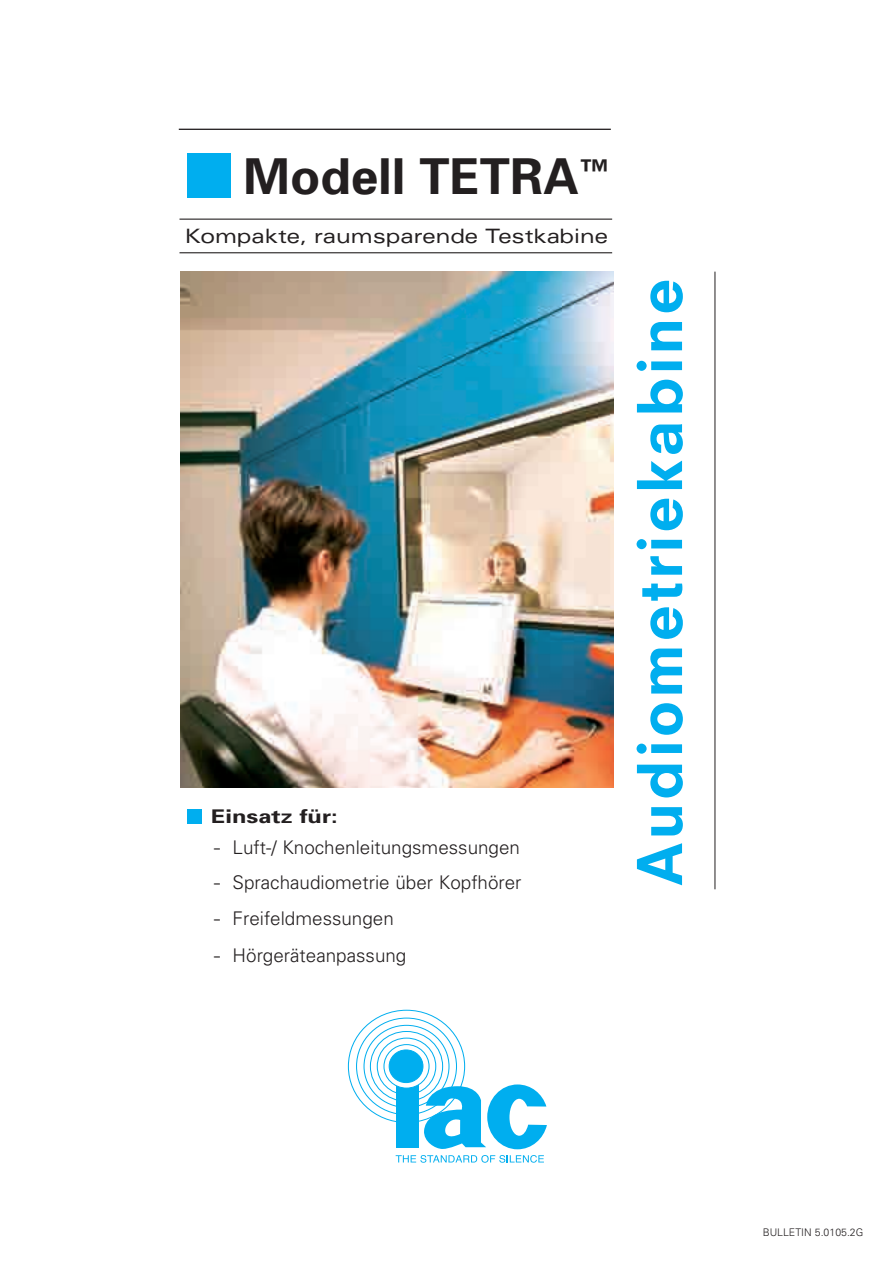
<style>
.page{position:relative;width:893px;height:1263px;background:#fff}
.page>*{position:absolute;margin:0;border:0;box-sizing:border-box;transform-origin:0 0}
.t1{font:800 60px "Neuzeit S";letter-spacing:.05em;color:#00aeef}
.t2{font:700 49.5px "Univers";color:#231f20}
.t3{font:expanded 19.8px "Univers";color:#231f20}
.t4{font:300 18.9px "Univers";color:#231f20;scale:1.25 1}
.t5{font:700 18.9px "Univers";color:#231f20;scale:1.25 1}
.t6{font:300 10.5px "Univers";color:#231f20}
</style>
<div class="page">
<svg style="left:396px;top:1155px;width:148px;height:8px"></svg>
<svg style="left:347px;top:1009px;width:200px;height:140px"></svg>
<svg style="left:384px;top:1044px;width:45px;height:44px"></svg>
<div style="left:383px;top:1044px;width:46px;height:44px;border:1px solid #00aeef;border-radius:50%"></div>
<div style="left:389px;top:1050px;width:34px;height:32px;background:#00aeef;border-radius:50%"></div>
<div style="left:389px;top:1049px;width:34px;height:34px;border:1px solid #00aeef;border-radius:50%"></div>
<img style="left:180px;top:272px;width:434px;height:515px">
<div style="left:187px;top:153px;width:44px;height:45px;background:#00aeef"></div>
<hr style="left:179px;top:219px;width:433px;height:1px;background:#231f20">
<hr style="left:179px;top:252px;width:433px;height:1px;background:#231f20">
<hr style="left:179px;top:129px;width:432px;height:1px;background:#231f20">
<hr style="left:715px;top:272px;width:1px;height:617px;background:#231f20">
<div style="left:187px;top:809px;width:15px;height:15px;background:#00aeef"></div>
<h2 class="t2" style="left:243px;top:147px;width:367px">Modell TETRA<sup>™</sup></h2>
<p class="t3" style="left:185px;top:224px;width:424px">Kompakte, raumsparende Testkabine</p>
<p class="t5" style="left:211px;top:805px;width:103px">Einsatz für:</p>
<p class="t4" style="left:214px;top:835px;width:246px">- Luft-/ Knochenleitungsmessungen</p>
<p class="t4" style="left:214px;top:871px;width:248px">- Sprachaudiometrie über Kopfhörer</p>
<p class="t4" style="left:214px;top:907px;width:146px">- Freifeldmessungen</p>
<p class="t4" style="left:214px;top:944px;width:156px">- Hörgeräteanpassung</p>
<h1 class="t1" style="left:623px;top:886px;width:609px;rotate:-90deg">Audiometriekabine</h1>
<p class="t6" style="left:763px;top:1225px;width:102px">BULLETIN 5.0105.2G</p>
</div>
